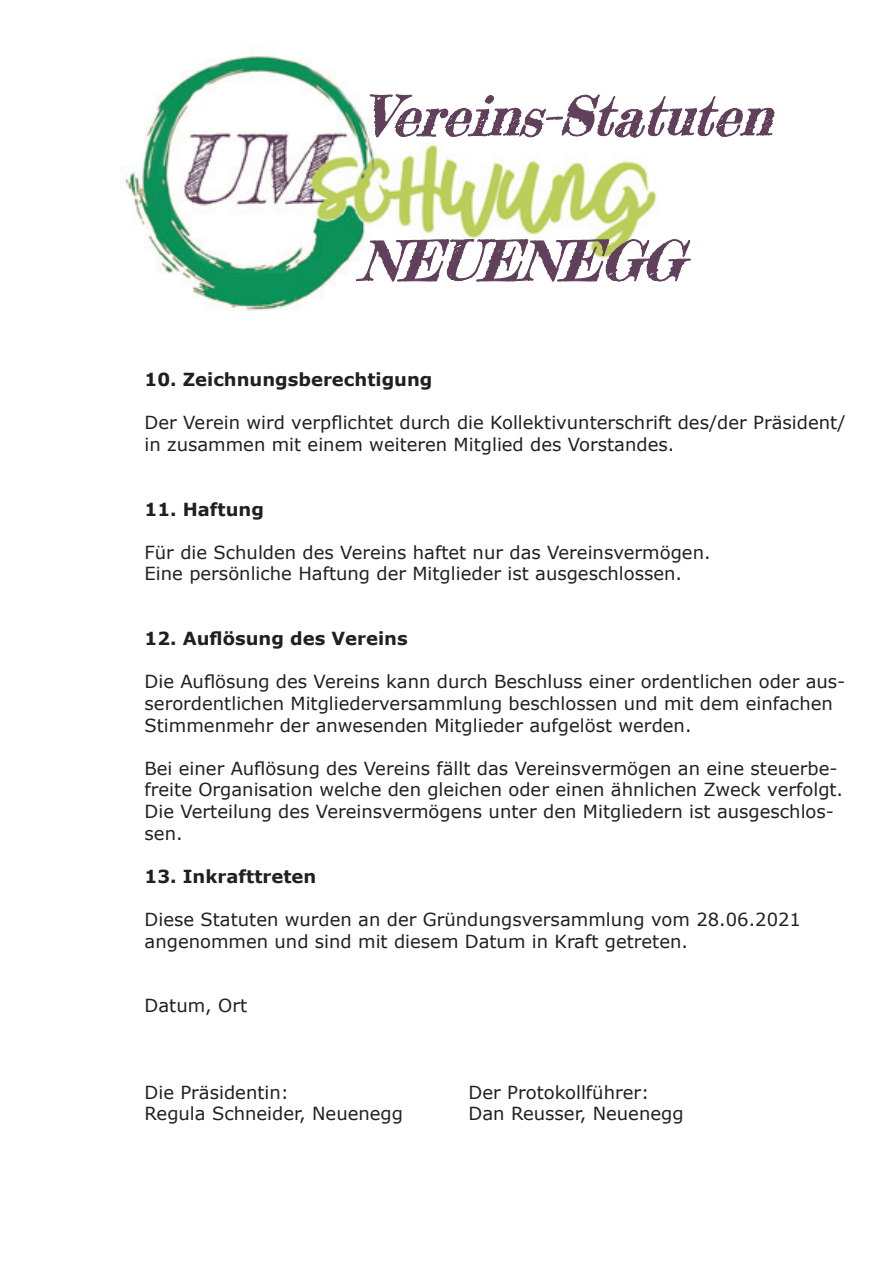
<style>
.page{position:relative;width:893px;height:1263px;background:#fff}
.page>*{position:absolute;margin:0;border:0;box-sizing:border-box;transform-origin:0 0}
.t1{font:italic 54px "Frederickathe Great";color:#60405b}
.t2{font:18px/21.6px "Verdana";color:#231f20}
.t3{font:700 18px "Verdana";color:#231f20}
</style>
<div class="page">
<img style="left:122px;top:56px;width:535px;height:255px">
<svg style="left:356px;top:239px;width:335px;height:43px"></svg>
<svg style="left:369px;top:94px;width:406px;height:44px"></svg>
<h1 class="t1" style="left:363px;top:83px;width:431px">Vereins-Statuten</h1>
<h1 class="t1" style="left:359px;top:227px;width:347px">NEUENEGG</h1>
<p class="t3" style="left:145px;top:367px;width:289px">10. Zeichnungsberechtigung</p>
<p class="t2" style="left:145px;top:412px;width:702px">Der Verein wird verpflichtet durch die Kollektivunterschrift des/der Präsident/ in zusammen mit einem weiteren Mitglied des Vorstandes.</p>
<p class="t3" style="left:145px;top:496px;width:121px">11. Haftung</p>
<p class="t2" style="left:145px;top:541px;width:568px">Für die Schulden des Vereins haftet nur das Vereinsvermögen.<br>Eine persönliche Haftung der Mitglieder ist ausgeschlossen.</p>
<p class="t3" style="left:145px;top:626px;width:265px">12. Auflösung des Vereins</p>
<p class="t2" style="left:145px;top:671px;width:702px">Die Auflösung des Vereins kann durch Beschluss einer ordentlichen oder aus&shy;serordentlichen Mitgliederversammlung beschlossen und mit dem einfachen<br>Stimmenmehr der anwesenden Mitglieder aufgelöst werden.</p>
<p class="t2" style="left:145px;top:757px;width:700px">Bei einer Auflösung des Vereins fällt das Vereinsvermögen an eine steuerbe&shy;freite Organisation welche den gleichen oder einen ähnlichen Zweck verfolgt.<br>Die Verteilung des Vereinsvermögens unter den Mitgliedern ist ausgeschlos&shy;sen.</p>
<p class="t3" style="left:145px;top:863px;width:173px">13. Inkrafttreten</p>
<p class="t2" style="left:145px;top:908px;width:658px">Diese Statuten wurden an der Gründungsversammlung vom 28.06.2021 angenommen und sind mit diesem Datum in Kraft getreten.</p>
<p class="t2" style="left:145px;top:995px;width:104px">Datum, Ort</p>
<p class="t2" style="left:145px;top:1081px;width:146px">Die Präsidentin:</p>
<p class="t2" style="left:469px;top:1081px;width:182px">Der Protokollführer:</p>
<p class="t2" style="left:145px;top:1103px;width:260px">Regula Schneider, Neuenegg</p>
<p class="t2" style="left:469px;top:1103px;width:216px">Dan Reusser, Neuenegg</p>
</div>
